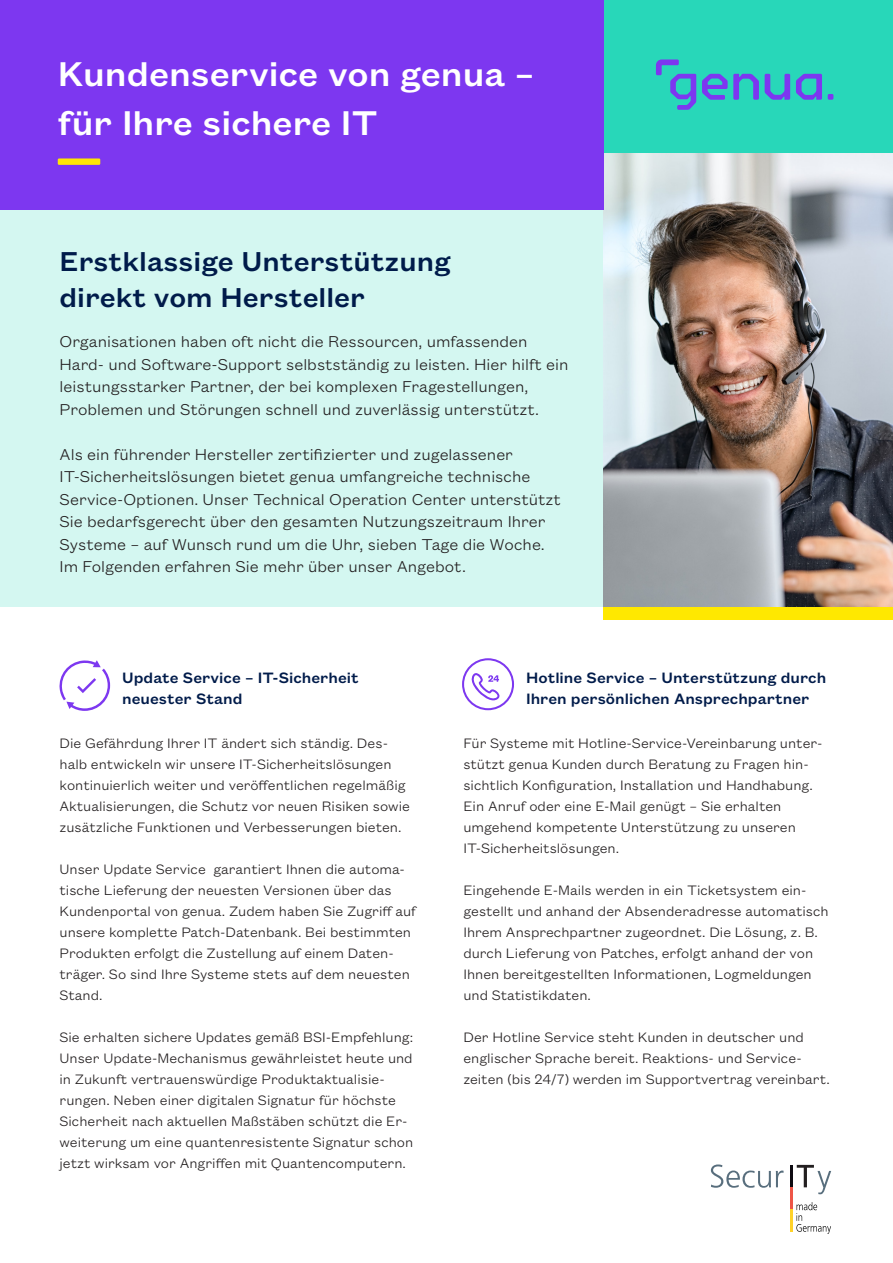
<style>
.page{position:relative;width:893px;height:1263px;background:#fff}
.page>*{position:absolute;margin:0;border:0;box-sizing:border-box;transform-origin:0 0}
.t1{font:500 37.65px/49.3px "Founders Grotesk Text";color:#fff}
.t2{font:500 30px/36px "Founders Grotesk Text";color:#001b4a}
.t3{font:300 17.25px/22.5px "Founders Grotesk Text";color:#231f20}
.t4{font:500 16.5px/21px "Founders Grotesk Text";color:#001b4a}
.t5{font:300 15px/21px "Founders Grotesk Text";color:#231f20}
</style>
<div class="page">
<div style="left:560px;top:0;width:333px;height:179px;background:#28d7b9"></div>
<svg style="left:828px;top:94px;width:5px;height:6px"></svg>
<svg style="left:765px;top:74px;width:25px;height:26px"></svg>
<svg style="left:796px;top:74px;width:26px;height:26px"></svg>
<svg style="left:656px;top:59px;width:40px;height:51px"></svg>
<svg style="left:702px;top:74px;width:57px;height:26px"></svg>
<div style="left:0;top:210px;width:604px;height:397px;background:#d4f7f1"></div>
<img style="left:604px;top:153px;width:289px;height:454px">
<div style="left:604px;top:607px;width:289px;height:13px;background:#ffe800"></div>
<div style="left:0;top:0;width:604px;height:210px;background:#7d37f0"></div>
<div style="left:58px;top:158px;width:42px;height:7px;background:#ffe605"></div>
<svg style="left:59px;top:660px;width:51px;height:51px"></svg>
<svg style="left:462px;top:658px;width:52px;height:52px"></svg>
<hr style="left:790px;top:1165px;width:3px;height:22px;background:#0e0b11">
<hr style="left:790px;top:1187px;width:3px;height:22px;background:#ee5647">
<hr style="left:790px;top:1209px;width:3px;height:23px;background:#ffd229">
<svg style="left:711px;top:1164px;width:72px;height:24px"></svg>
<svg style="left:797px;top:1165px;width:34px;height:29px"></svg>
<svg style="left:796px;top:1202px;width:35px;height:32px"></svg>
<p class="t1" style="left:58px;top:47px;width:478px">Kundenservice von genua – für Ihre sichere IT</p>
<p class="t2" style="left:60px;top:241px;width:393px">Erstklassige Unterstützung direkt vom Hersteller</p>
<p class="t3" style="left:60px;top:329px;width:511px">Organisationen haben oft nicht die Ressourcen, umfassenden Hard- und Software-Support selbstständig zu leisten. Hier hilft ein leistungsstarker Partner, der bei komplexen Fragestellungen, Problemen und Störungen schnell und zuverlässig unterstützt.</p>
<p class="t3" style="left:60px;top:442px;width:503px">Als ein führender Hersteller zertifizierter und zugelassener IT-Sicherheitslösungen bietet genua umfangreiche technische Service-Optionen. Unser Technical Operation Center unterstützt Sie bedarfsgerecht über den gesamten Nutzungszeitraum Ihrer Systeme – auf Wunsch rund um die Uhr, sieben Tage die Woche.<br>Im Folgenden erfahren Sie mehr über unser Angebot.</p>
<p class="t4" style="left:122px;top:666px;width:238px">Update Service – IT-Sicherheit neuester Stand</p>
<p class="t4" style="left:526px;top:666px;width:302px">Hotline Service – Unterstützung durch<br>Ihren persönlichen Ansprechpartner</p>
<p class="t5" style="left:60px;top:731px;width:352px">Die Gefährdung Ihrer IT ändert sich ständig. Des&shy;halb entwickeln wir unsere IT-Sicherheitslösungen kontinuierlich weiter und veröffentlichen regelmäßig Aktualisierungen, die Schutz vor neuen Risiken sowie zusätzliche Funktionen und Verbesserungen bieten.</p>
<p class="t5" style="left:60px;top:857px;width:358px">Unser Update Service garantiert Ihnen die automa&shy;tische Lieferung der neuesten Versionen über das Kundenportal von genua. Zudem haben Sie Zugriff auf unsere komplette Patch-Datenbank. Bei bestimmten Produkten erfolgt die Zustellung auf einem Daten&shy;träger. So sind Ihre Systeme stets auf dem neuesten Stand.</p>
<p class="t5" style="left:60px;top:1025px;width:355px">Sie erhalten sichere Updates gemäß BSI-Empfehlung:<br>Unser Update-Mechanismus gewährleistet heute und in Zukunft vertrauenswürdige Produktaktualisie&shy;rungen. Neben einer digitalen Signatur für höchste Sicherheit nach aktuellen Maßstäben schützt die Er&shy;weiterung um eine quantenresistente Signatur schon jetzt wirksam vor Angriffen mit Quantencomputern.</p>
<p class="t5" style="left:463px;top:731px;width:361px">Für Systeme mit Hotline-Service-Vereinbarung unter&shy;stützt genua Kunden durch Beratung zu Fragen hin&shy;sichtlich Konfiguration, Installation und Handhabung.<br>Ein Anruf oder eine E-Mail genügt – Sie erhalten umgehend kompetente Unterstützung zu unseren IT-Sicherheitslösungen.</p>
<p class="t5" style="left:463px;top:878px;width:367px">Eingehende E-Mails werden in ein Ticketsystem ein&shy;gestellt und anhand der Absenderadresse automatisch Ihrem Ansprechpartner zugeordnet. Die Lösung, z. B. durch Lieferung von Patches, erfolgt anhand der von Ihnen bereitgestellten Informationen, Logmeldungen und Statistikdaten.</p>
<p class="t5" style="left:463px;top:1025px;width:368px">Der Hotline Service steht Kunden in deutscher und englischer Sprache bereit. Reaktions- und Service&shy;zeiten (bis 24/7) werden im Supportvertrag vereinbart.</p>
</div>
